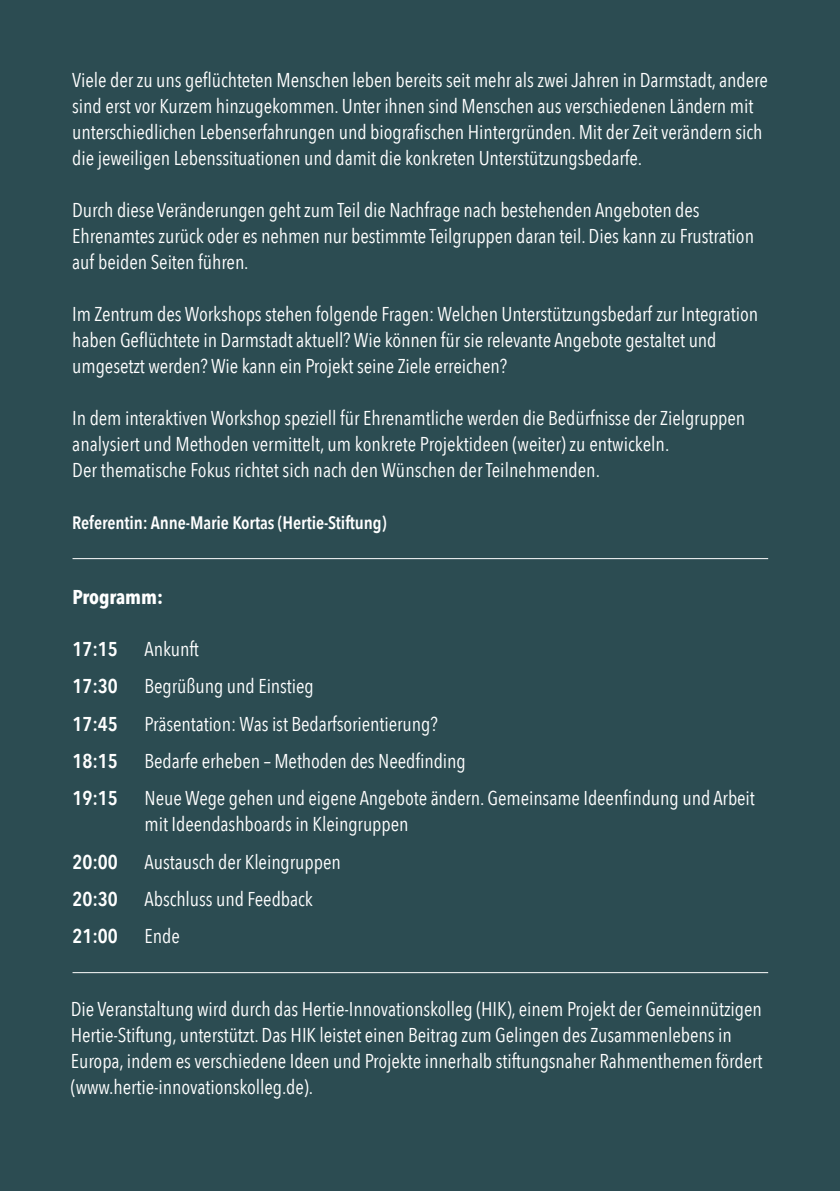
<style>
.page{position:relative;width:840px;height:1191px;background:#fff}
.page>*{position:absolute;margin:0;border:0;box-sizing:border-box;transform-origin:0 0}
.t1{font:20px/26px "Avenir Next Condensed";letter-spacing:-.005em;color:#fff}
.t2{font:600 20px "Avenir Next Condensed";letter-spacing:-.005em;color:#fff}
.t3{font:700 20px "Avenir Next Condensed";letter-spacing:-.005em;color:#fff}
.t4{font:600 18px "Avenir Next Condensed";letter-spacing:-.005em;color:#fff}
</style>
<div class="page">
<div style="left:0;top:0;width:839px;height:1191px;background:#2c4c52"></div>
<hr style="left:72px;top:558px;width:695px;height:1px;background:#fff">
<hr style="left:72px;top:972px;width:695px;height:1px;background:#fff">
<p class="t1" style="left:72px;top:66px;width:696px">Viele der zu uns geflüchteten Menschen leben bereits seit mehr als zwei Jahren in Darmstadt, andere sind erst vor Kurzem hinzugekommen. Unter ihnen sind Menschen aus verschiedenen Ländern mit unterschiedlichen Lebenserfahrungen und biografischen Hintergründen. Mit der Zeit verändern sich die jeweiligen Lebenssituationen und damit die konkreten Unterstützungsbedarfe.</p>
<p class="t1" style="left:72px;top:196px;width:683px">Durch diese Veränderungen geht zum Teil die Nachfrage nach bestehenden Angeboten des<br>Ehrenamtes zurück oder es nehmen nur bestimmte Teilgruppen daran teil. Dies kann zu Frustration auf beiden Seiten führen.</p>
<p class="t1" style="left:72px;top:300px;width:687px">Im Zentrum des Workshops stehen folgende Fragen: Welchen Unterstützungsbedarf zur Integration haben Geflüchtete in Darmstadt aktuell? Wie können für sie relevante Angebote gestaltet und umgesetzt werden? Wie kann ein Projekt seine Ziele erreichen?</p>
<p class="t1" style="left:72px;top:404px;width:674px">In dem interaktiven Workshop speziell für Ehrenamtliche werden die Bedürfnisse der Zielgruppen analysiert und Methoden vermittelt, um konkrete Projektideen (weiter) zu entwickeln.<br>Der thematische Fokus richtet sich nach den Wünschen der Teilnehmenden.</p>
<p class="t4" style="left:72px;top:507px;width:315px">Referentin: Anne-Marie Kortas (Hertie-Stiftung)</p>
<p class="t3" style="left:72px;top:584px;width:92px">Programm:</p>
<p class="t2" style="left:72px;top:631px;width:47px">17:15</p>
<p class="t1" style="left:144px;top:635px;width:56px">Ankunft</p>
<p class="t2" style="left:72px;top:669px;width:47px">17:30</p>
<p class="t1" style="left:144px;top:672px;width:171px">Begrüßung und Einstieg</p>
<p class="t2" style="left:72px;top:706px;width:47px">17:45</p>
<p class="t1" style="left:144px;top:709px;width:294px">Präsentation: Was ist Bedarfsorientierung?</p>
<p class="t2" style="left:72px;top:743px;width:47px">18:15</p>
<p class="t1" style="left:144px;top:747px;width:322px">Bedarfe erheben – Methoden des Needfinding</p>
<p class="t2" style="left:72px;top:781px;width:47px">19:15</p>
<p class="t1" style="left:144px;top:784px;width:611px">Neue Wege gehen und eigene Angebote ändern. Gemeinsame Ideenfindung und Arbeit mit Ideendashboards in Kleingruppen</p>
<p class="t2" style="left:72px;top:844px;width:47px">20:00</p>
<p class="t1" style="left:144px;top:847px;width:197px">Austausch der Kleingruppen</p>
<p class="t2" style="left:72px;top:881px;width:47px">20:30</p>
<p class="t1" style="left:144px;top:885px;width:169px">Abschluss und Feedback</p>
<p class="t2" style="left:72px;top:919px;width:47px">21:00</p>
<p class="t1" style="left:144px;top:922px;width:37px">Ende</p>
<p class="t1" style="left:71px;top:995px;width:692px">Die Veranstaltung wird durch das Hertie-Innovationskolleg (HIK), einem Projekt der Gemeinnützigen Hertie-Stiftung, unterstützt. Das HIK leistet einen Beitrag zum Gelingen des Zusammenlebens in Europa, indem es verschiedene Ideen und Projekte innerhalb stiftungsnaher Rahmenthemen fördert (www.hertie-innovationskolleg.de).</p>
</div>
